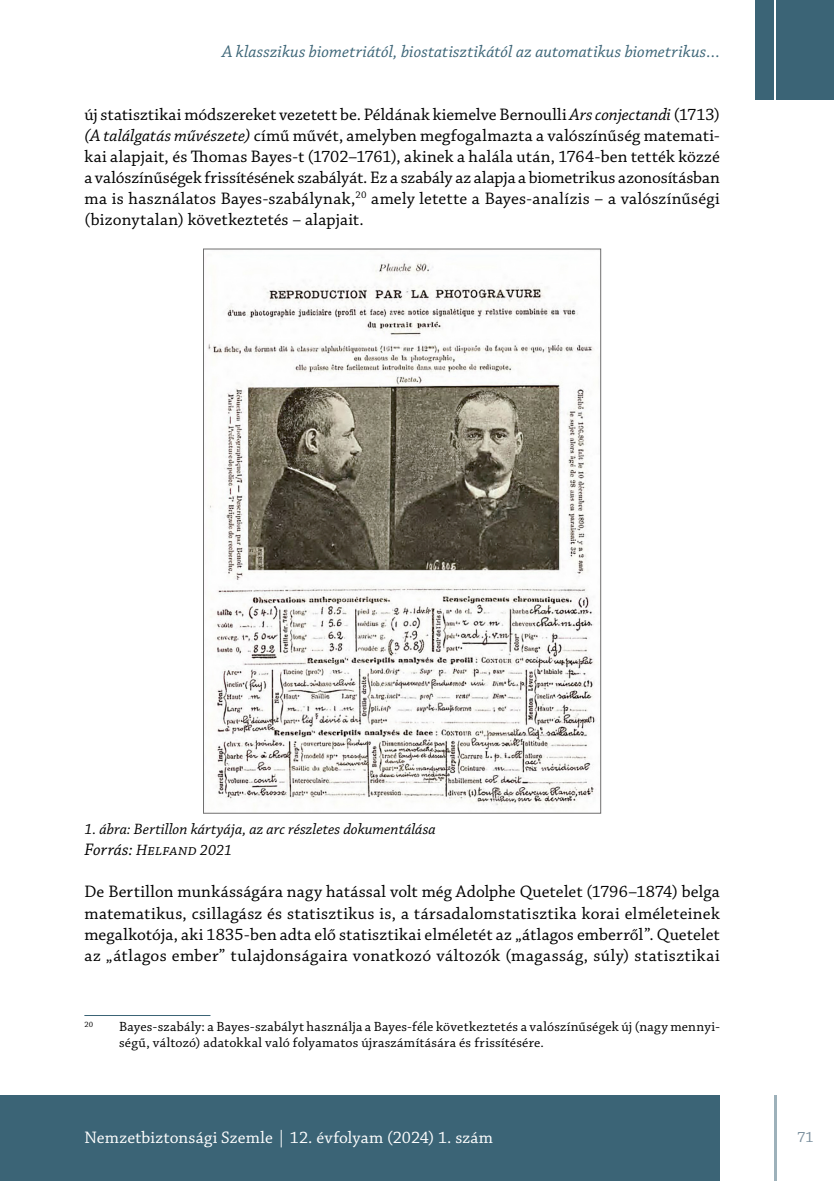
<style>
.page{position:relative;width:834px;height:1181px;background:#fff}
.page>*{position:absolute;margin:0;border:0;box-sizing:border-box;transform-origin:0 0}
.t1{font:17.5px/21px "Chaparral Pro";letter-spacing:.01em;color:#000;text-align:justify}
.t2{font:italic 17.5px "Chaparral Pro";letter-spacing:.005em;color:#3b6476}
.t3{font:17.5px "Chaparral Pro";color:#fff}
.t4{font:italic 15.75px/21px "Chaparral Pro";letter-spacing:.005em;color:#000}
.t5{font:15.75px "Chaparral Pro";color:#778c9b}
.t6{font:14px/15.8px "Chaparral Pro";letter-spacing:.015em;color:#000}
.t7{font:8.22px "Chaparral Pro";color:#000}
.s1{font-style:italic}
.s2{font-size:17.5px}
</style>
<div class="page">
<hr style="left:774px;top:1095px;width:2px;height:86px;background:#3b6476">
<div style="left:0;top:1095px;width:719px;height:86px;background:#3b6476"></div>
<div style="left:776px;top:0;width:57px;height:99px;background:#3b6476"></div>
<div style="left:755px;top:0;width:19px;height:99px;background:#3b6476"></div>
<img style="left:208px;top:261px;width:388px;height:547px">
<hr style="left:84px;top:1015px;width:126px;height:1px;background:#3b6476">
<p class="t2" style="left:222px;top:42px;width:499px">A klasszikus biometriától, biostatisztikától az automatikus biometrikus…</p>
<p class="t1" style="left:84px;top:105px;width:637px">új statisztikai módszereket vezetett be. Példának kiemelve Bernoulli <span class="s1">Ars conjectandi</span> (1713) <span class="s1">(A találgatás művészete)</span> című művét, amelyben megfogalmazta a valószínűség matemati&shy;kai alapjait, és Thomas Bayes-t (1702–1761), akinek a halála után, 1764-ben tették közzé a valószínűségek frissítésének szabályát. Ez a szabály az alapja a biometrikus azonosításban ma is használatos Bayes-szabálynak,<sup>20</sup> amely letette a Bayes-analízis – a valószínűségi (bizonytalan) következtetés – alapjait.</p>
<p class="t4" style="left:84px;top:819px;width:353px">1. ábra: Bertillon kártyája, az arc részletes dokumentálása<br><span class="s2">Forrás:</span> Helfand 2021</p>
<p class="t1" style="left:84px;top:882px;width:637px">De Bertillon munkásságára nagy hatással volt még Adolphe Quetelet (1796–1874) belga matematikus, csillagász és statisztikus is, a társadalomstatisztika korai elméleteinek megalkotója, aki 1835-ben adta elő statisztikai elméletét az „átlagos emberről”. Quetelet az „átlagos ember” tulajdonságaira vonatkozó változók (magasság, súly) statisztikai</p>
<p class="t7" style="left:84px;top:1019px;width:10px">20</p>
<p class="t6" style="left:119px;top:1019px;width:602px">Bayes-szabály: a Bayes-szabályt használja a Bayes-féle következtetés a valószínűségek új (nagy mennyi&shy;ségű, változó) adatokkal való folyamatos újraszámítására és frissítésére.</p>
<p class="t3" style="left:84px;top:1127px;width:410px">Nemzetbiztonsági Szemle | 12. évfolyam (2024) 1. szám</p>
<p class="t5" style="left:796px;top:1128px;width:18px">71</p>
</div>
